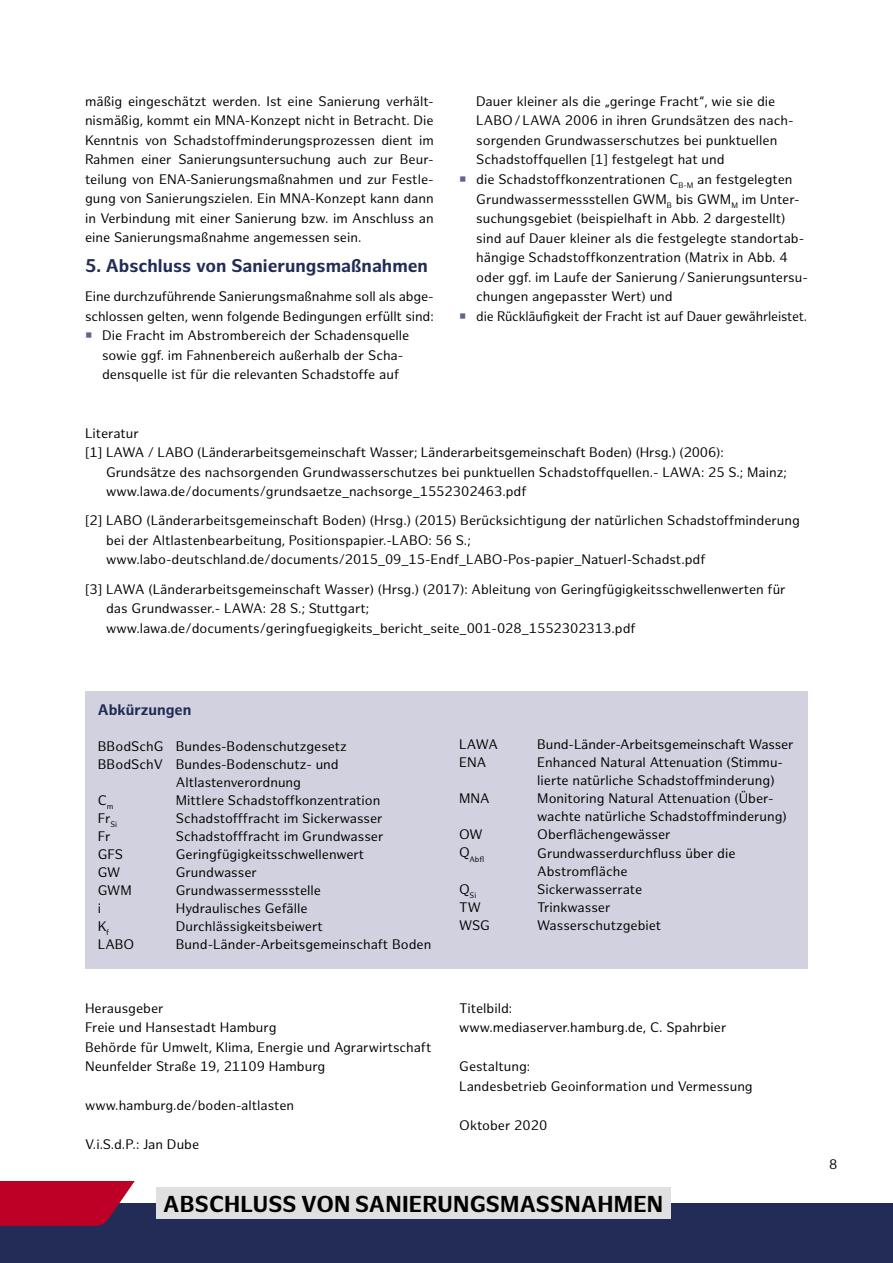
<style>
.page{position:relative;width:893px;height:1263px;background:#fff}
.page>*{position:absolute;margin:0;border:0;box-sizing:border-box;transform-origin:0 0}
.t1{font:700 22.5px "Hamburg Sans";letter-spacing:.01em;color:#000}
.t2{font:700 18px "Hamburg Sans";color:#222c57}
.t3{font:700 15px "Hamburg Sans";color:#222c57}
.t4{font:13.5px/19.5px "Hamburg Sans";color:#000}
.t5{font:7.8px "Hamburg Sans";color:#000}
</style>
<div class="page">
<div style="left:0;top:1203px;width:893px;height:60px;background:#222c57"></div>
<svg style="left:0;top:1181px;width:135px;height:45px;background:#b10b31"></svg>
<div style="left:157px;top:1187px;width:514px;height:32px;background:#e0e0e0"></div>
<div style="left:85px;top:691px;width:723px;height:277px;background:#d1d1df"></div>
<p class="t4" style="left:85px;top:92px;width:350px;text-align:justify">mäßig eingeschätzt werden. Ist eine Sanierung verhält&shy;nismäßig, kommt ein MNA-Konzept nicht in Betracht. Die Kenntnis von Schadstoffminderungsprozessen dient im Rahmen einer Sanierungsuntersuchung auch zur Beur&shy;teilung von ENA-Sanierungsmaßnahmen und zur Festle&shy;gung von Sanierungszielen. Ein MNA-Konzept kann dann in Verbindung mit einer Sanierung bzw. im Anschluss an eine Sanierungsmaßnahme angemessen sein.</p>
<h2 class="t2" style="left:85px;top:255px;width:344px">5. Abschluss von Sanierungsmaßnahmen</h2>
<p class="t4" style="left:85px;top:287px;width:350px">Eine durchzuführende Sanierungsmaßnahme soll als abge-</p>
<p class="t4" style="left:85px;top:307px;width:350px">schlossen gelten, wenn folgende Bedingungen erfüllt sind:</p>
<p class="t4" style="left:102px;top:326px;width:309px">Die Fracht im Abstrombereich der Schadensquelle</p>
<p class="t4" style="left:102px;top:346px;width:303px">sowie ggf. im Fahnenbereich außerhalb der Scha-</p>
<p class="t4" style="left:102px;top:365px;width:299px">densquelle ist für die relevanten Schadstoffe auf</p>
<p class="t4" style="left:476px;top:92px;width:333px">Dauer kleiner als die „geringe Fracht“, wie sie die LABO/LAWA 2006 in ihren Grundsätzen des nach&shy;sorgenden Grundwasserschutzes bei punktuellen Schadstoffquellen [1] festgelegt hat und<br>die Schadstoffkonzentrationen C<sub>B-M</sub> an festgelegten Grundwassermessstellen GWM<sub>B</sub> bis GWM<sub>M</sub> im Unter&shy;suchungsgebiet (beispielhaft in Abb. 2 dargestellt) sind auf Dauer kleiner als die festgelegte standortab&shy;hängige Schadstoffkonzentration (Matrix in Abb. 4 oder ggf. im Laufe der Sanierung/Sanierungsuntersu&shy;chungen angepasster Wert) und<br>die Rückläufigkeit der Fracht ist auf Dauer gewährleistet.</p>
<p class="t4" style="left:85px;top:424px;width:55px">Literatur</p>
<p class="t4" style="left:85px;top:443px;width:640px">[1] LAWA / LABO (Länderarbeitsgemeinschaft Wasser; Länderarbeitsgemeinschaft Boden) (Hrsg.) (2006):</p>
<p class="t4" style="left:106px;top:463px;width:682px">Grundsätze des nachsorgenden Grundwasserschutzes bei punktuellen Schadstoffquellen.- LAWA: 25 S.; Mainz;</p>
<p class="t4" style="left:106px;top:482px;width:422px">www.lawa.de/documents/grundsaetze_nachsorge_1552302463.pdf</p>
<p class="t4" style="left:106px;top:511px;width:695px;text-indent:-21px">[2] LABO (Länderarbeitsgemeinschaft Boden) (Hrsg.) (2015) Berücksichtigung der natürlichen Schadstoffminderung bei der Altlastenbearbeitung, Positionspapier.-LABO: 56 S.; www.labo-deutschland.de/documents/2015_09_15-Endf_LABO-Pos-papier_Natuerl-Schadst.pdf</p>
<p class="t4" style="left:106px;top:580px;width:681px;text-indent:-21px">[3] LAWA (Länderarbeitsgemeinschaft Wasser) (Hrsg.) (2017): Ableitung von Geringfügigkeitsschwellenwerten für das Grundwasser.- LAWA: 28 S.; Stuttgart; www.lawa.de/documents/geringfuegigkeits_bericht_seite_001-028_1552302313.pdf</p>
<p class="t3" style="left:98px;top:700px;width:95px">Abkürzungen</p>
<p class="t4" style="left:98px;top:737px;width:251px">BBodSchG Bundes-Bodenschutzgesetz</p>
<p class="t4" style="left:98px;top:755px;width:242px">BBodSchV Bundes-Bodenschutz- und</p>
<p class="t4" style="left:176px;top:772px;width:127px">Altlastenverordnung</p>
<p class="t4" style="left:98px;top:790px;width:17px">C<sub>m</sub></p>
<p class="t4" style="left:176px;top:791px;width:206px">Mittlere Schadstoffkonzentration</p>
<p class="t4" style="left:98px;top:809px;width:21px">Fr<sub>Si</sub></p>
<p class="t4" style="left:176px;top:809px;width:208px">Schadstofffracht im Sickerwasser</p>
<p class="t4" style="left:98px;top:827px;width:14px">Fr</p>
<p class="t4" style="left:176px;top:827px;width:209px">Schadstofffracht im Grundwasser</p>
<p class="t4" style="left:98px;top:844px;width:27px">GFS</p>
<p class="t4" style="left:176px;top:844px;width:190px">Geringfügigkeitsschwellenwert</p>
<p class="t4" style="left:98px;top:862px;width:24px">GW</p>
<p class="t4" style="left:176px;top:862px;width:83px">Grundwasser</p>
<p class="t4" style="left:98px;top:880px;width:36px">GWM</p>
<p class="t4" style="left:176px;top:880px;width:147px">Grundwassermessstelle</p>
<p class="t4" style="left:98px;top:898px;width:5px">i</p>
<p class="t4" style="left:176px;top:898px;width:133px">Hydraulisches Gefälle</p>
<p class="t4" style="left:98px;top:916px;width:13px">K<sub>f</sub></p>
<p class="t4" style="left:176px;top:917px;width:149px">Durchlässigkeitsbeiwert</p>
<p class="t4" style="left:98px;top:935px;width:38px">LABO</p>
<p class="t4" style="left:176px;top:935px;width:257px">Bund-Länder-Arbeitsgemeinschaft Boden</p>
<p class="t4" style="left:85px;top:999px;width:348px">Herausgeber<br>Freie und Hansestadt Hamburg<br>Behörde für Umwelt, Klima, Energie und Agrarwirtschaft Neunfelder Straße 19, 21109 Hamburg</p>
<p class="t4" style="left:85px;top:1096px;width:211px">www.hamburg.de/boden-altlasten</p>
<p class="t4" style="left:85px;top:1135px;width:116px">V.i.S.d.P.: Jan Dube</p>
<p class="t4" style="left:459px;top:735px;width:40px">LAWA</p>
<p class="t4" style="left:537px;top:735px;width:258px">Bund-Länder-Arbeitsgemeinschaft Wasser</p>
<p class="t4" style="left:459px;top:753px;width:29px">ENA</p>
<p class="t4" style="left:537px;top:754px;width:247px;line-height:18px">Enhanced Natural Attenuation (Stimmu&shy;lierte natürliche Schadstoffminderung)</p>
<p class="t4" style="left:459px;top:789px;width:32px">MNA</p>
<p class="t4" style="left:537px;top:790px;width:251px;line-height:18px">Monitoring Natural Attenuation (Über&shy;wachte natürliche Schadstoffminderung)</p>
<p class="t4" style="left:459px;top:825px;width:25px">OW</p>
<p class="t4" style="left:537px;top:825px;width:135px">Oberflächengewässer</p>
<p class="t5" style="left:459px;top:855px;width:26px"><sup>Q</sup>Abfl</p>
<p class="t4" style="left:537px;top:844px;width:200px;line-height:18px">Grundwasserdurchfluss über die<br>Abstromfläche</p>
<p class="t5" style="left:459px;top:891px;width:19px"><sup>Q</sup>Si</p>
<p class="t4" style="left:537px;top:879px;width:106px">Sickerwasserrate</p>
<p class="t4" style="left:459px;top:897px;width:23px">TW</p>
<p class="t4" style="left:537px;top:897px;width:75px">Trinkwasser</p>
<p class="t4" style="left:459px;top:915px;width:32px">WSG</p>
<p class="t4" style="left:537px;top:915px;width:125px">Wasserschutzgebiet</p>
<p class="t4" style="left:459px;top:999px;width:269px">Titelbild:<br>www.mediaserver.hamburg.de, C. Spahrbier</p>
<p class="t4" style="left:459px;top:1057px;width:295px">Gestaltung:<br>Landesbetrieb Geoinformation und Vermessung</p>
<p class="t4" style="left:459px;top:1116px;width:90px">Oktober 2020</p>
<h1 class="t1" style="left:163px;top:1190px;width:502px">ABSCHLUSS VON SANIERUNGSMASSNAHMEN</h1>
<p class="t4" style="left:829px;top:1155px;width:10px">8</p>
</div>
